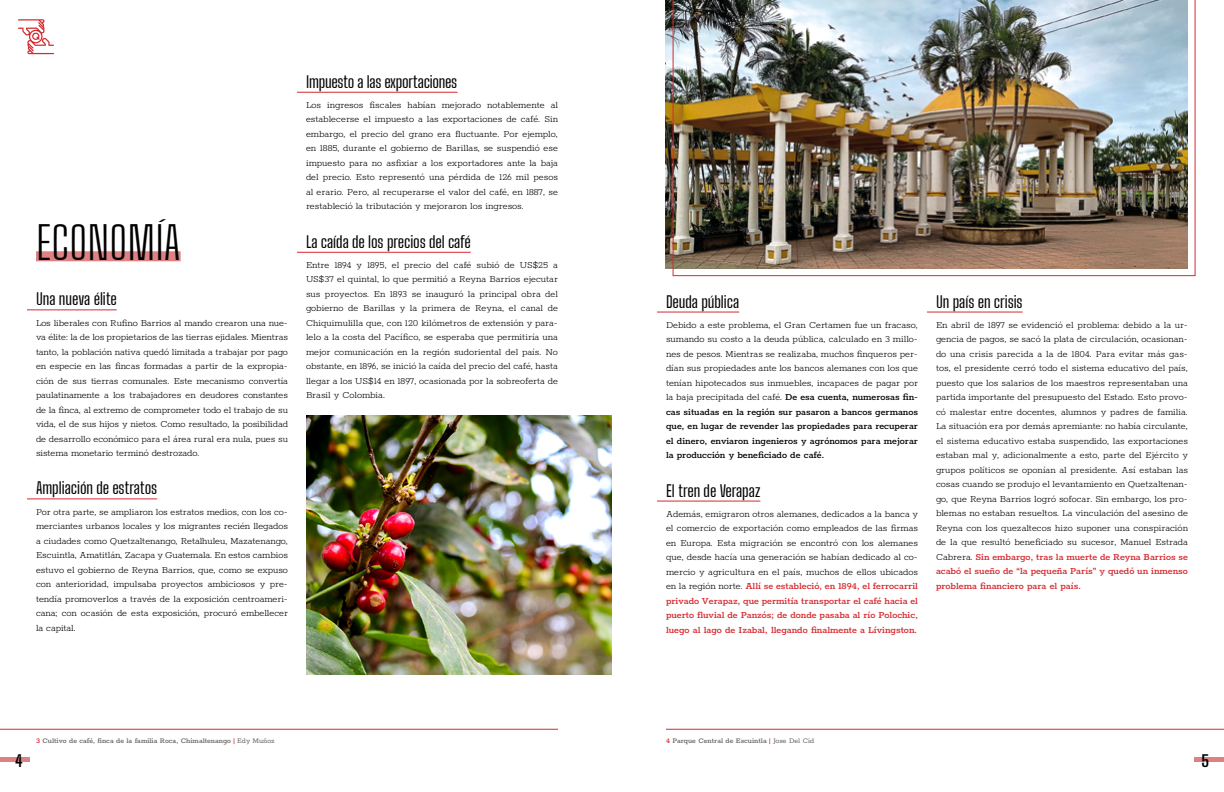
<style>
.page{position:relative;width:1224px;height:792px;background:#fff}
.page>*{position:absolute;margin:0;border:0;box-sizing:border-box;transform-origin:0 0}
.t1{font:300 45px "Big Shoulders Text";letter-spacing:-.005em;color:#000}
.t2{font:16px "Big Shoulders Text";letter-spacing:-.005em;color:#000}
.t3{font:700 16px "Big Shoulders Text";color:#000}
.t4{font:300 10.5px/14.5px "Rokkitt";color:#000;text-align:justify}
.t5{font:500 8px "Rokkitt";color:#646363}
.s1{font-weight:500}
.s2{font-weight:600;color:#d52a2f}
.s3{font-weight:400}
</style>
<div class="page">
<hr style="left:0;top:729px;width:558px;height:1px;background:#d52a2f">
<hr style="left:666px;top:729px;width:558px;height:1px;background:#d52a2f">
<hr style="left:1195px;top:758px;width:29px;height:4px;background:#de8183">
<hr style="left:0;top:758px;width:29px;height:4px;background:#de8183">
<hr style="left:657px;top:312px;width:82px;height:1px;background:#d52a2f">
<hr style="left:657px;top:501px;width:103px;height:1px;background:#d52a2f">
<hr style="left:927px;top:312px;width:96px;height:1px;background:#d52a2f">
<svg style="left:18px;top:19px;width:36px;height:35px"></svg>
<hr style="left:27px;top:309px;width:90px;height:1px;background:#d52a2f">
<hr style="left:27px;top:498px;width:130px;height:1px;background:#d52a2f">
<div style="left:36px;top:251px;width:145px;height:10px;background:#de8183"></div>
<img style="left:673px;top:0;width:523px;height:276px">
<img style="left:306px;top:415px;width:306px;height:260px">
<hr style="left:297px;top:92px;width:161px;height:1px;background:#d52a2f">
<hr style="left:297px;top:252px;width:174px;height:1px;background:#d52a2f">
<h1 class="t1" style="left:36px;top:214px;width:146px">ECONOMÍA</h1>
<h2 class="t2" style="left:36px;top:289px;width:82px">Una nueva élite</h2>
<p class="t4" style="left:36px;top:315px;width:254px">Los liberales con Rufino Barrios al mando crearon una nue&shy;va élite: la de los propietarios de las tierras ejidales. Mientras tanto, la población nativa quedó limitada a trabajar por pago en especie en las fincas formadas a partir de la expropia&shy;ción de sus tierras comunales. Este mecanismo convertía paulatinamente a los trabajadores en deudores constantes de la finca, al extremo de comprometer todo el trabajo de su vida, el de sus hijos y nietos. Como resultado, la posibilidad de desarrollo económico para el área rural era nula, pues su sistema monetario terminó destrozado.</p>
<h2 class="t2" style="left:36px;top:478px;width:123px">Ampliación de estratos</h2>
<p class="t4" style="left:36px;top:504px;width:254px">Por otra parte, se ampliaron los estratos medios, con los co&shy;merciantes urbanos locales y los migrantes recién llegados a ciudades como Quetzaltenango, Retalhuleu, Mazatenango, Escuintla, Amatitlán, Zacapa y Guatemala. En estos cambios estuvo el gobierno de Reyna Barrios, que, como se expuso con anterioridad, impulsaba proyectos ambiciosos y pre&shy;tendía promoverlos a través de la exposición centroameri&shy;cana; con ocasión de esta exposición, procuró embellecer la capital.</p>
<h2 class="t2" style="left:306px;top:71px;width:153px">Impuesto a las exportaciones</h2>
<p class="t4" style="left:306px;top:97px;width:254px">Los ingresos fiscales habían mejorado notablemente al establecerse el impuesto a las exportaciones de café. Sin embargo, el precio del grano era fluctuante. Por ejemplo, en 1885, durante el gobierno de Barillas, se suspendió ese impuesto para no asfixiar a los exportadores ante la baja del precio. Esto representó una pérdida de 126 mil pesos al erario. Pero, al recuperarse el valor del café, en 1887, se restableció la tributación y mejoraron los ingresos.</p>
<h2 class="t2" style="left:306px;top:231px;width:166px">La caída de los precios del café</h2>
<p class="t4" style="left:306px;top:257px;width:254px">Entre 1894 y 1895, el precio del café subió de US$25 a US$37 el quintal, lo que permitió a Reyna Barrios ejecutar sus proyectos. En 1893 se inauguró la principal obra del gobierno de Barillas y la primera de Reyna, el canal de Chiquimulilla que, con 120 kilómetros de extensión y para&shy;lelo a la costa del Pacífico, se esperaba que permitiría una mejor comunicación en la región sudoriental del país. No obstante, en 1896, se inició la caída del precio del café, hasta llegar a los US$14 en 1897, ocasionada por la sobreoferta de Brasil y Colombia.</p>
<h2 class="t2" style="left:666px;top:291px;width:75px">Deuda pública</h2>
<p class="t4" style="left:666px;top:317px;width:254px">Debido a este problema, el Gran Certamen fue un fracaso, sumando su costo a la deuda pública, calculado en 3 millo&shy;nes de pesos. Mientras se realizaba, muchos finqueros per&shy;dían sus propiedades ante los bancos alemanes con los que tenían hipotecados sus inmuebles, incapaces de pagar por la baja precipitada del café. <span class="s1">De esa cuenta, numerosas fin&shy;cas situadas en la región sur pasaron a bancos germanos que, en lugar de revender las propiedades para recuperar el dinero, enviaron ingenieros y agrónomos para mejorar la producción y beneficiado de café.</span></p>
<h2 class="t2" style="left:666px;top:480px;width:96px">El tren de Verapaz</h2>
<p class="t4" style="left:666px;top:506px;width:254px">Además, emigraron otros alemanes, dedicados a la banca y el comercio de exportación como empleados de las firmas en Europa. Esta migración se encontró con los alemanes que, desde hacía una generación se habían dedicado al co&shy;mercio y agricultura en el país, muchos de ellos ubicados en la región norte. <span class="s2">Allí se estableció, en 1894, el ferrocarril privado Verapaz, que permitía transportar el café hacia el puerto fluvial de Panzós; de donde pasaba al río Polochic, luego al lago de Izabal, llegando finalmente a Lívingston.</span></p>
<h2 class="t2" style="left:936px;top:291px;width:88px">Un país en crisis</h2>
<p class="t4" style="left:936px;top:317px;width:254px">En abril de 1897 se evidenció el problema: debido a la ur&shy;gencia de pagos, se sacó la plata de circulación, ocasionan&shy;do una crisis parecida a la de 1804. Para evitar más gas&shy;tos, el presidente cerró todo el sistema educativo del país, puesto que los salarios de los maestros representaban una partida importante del presupuesto del Estado. Esto provo&shy;có malestar entre docentes, alumnos y padres de familia.<br>La situación era por demás apremiante: no había circulante, el sistema educativo estaba suspendido, las exportaciones estaban mal y, adicionalmente a esto, parte del Ejército y grupos políticos se oponían al presidente. Así estaban las cosas cuando se produjo el levantamiento en Quetzaltenan&shy;go, que Reyna Barrios logró sofocar. Sin embargo, los pro&shy;blemas no estaban resueltos. La vinculación del asesino de Reyna con los quezaltecos hizo suponer una conspiración de la que resultó beneficiado su sucesor, Manuel Estrada Cabrera. <span class="s2">Sin embargo, tras la muerte de Reyna Barrios se acabó el sueño de “la pequeña París” y quedó un inmenso problema financiero para el país.</span></p>
<p class="t5" style="left:36px;top:736px;width:240px"><span class="s2">3</span> Cultivo de café, finca de la familia Roca, Chimaltenango <span class="s2">|</span> <span class="s3">Edy Muñoz</span></p>
<p class="t5" style="left:666px;top:736px;width:150px"><span class="s2">4</span> Parque Central de Escuintla <span class="s2">|</span> <span class="s3">Jose Del Cid</span></p>
<h2 class="t3" style="left:15px;top:749px;width:9px">4</h2>
<h2 class="t3" style="left:1202px;top:749px;width:9px">5</h2>
</div>
